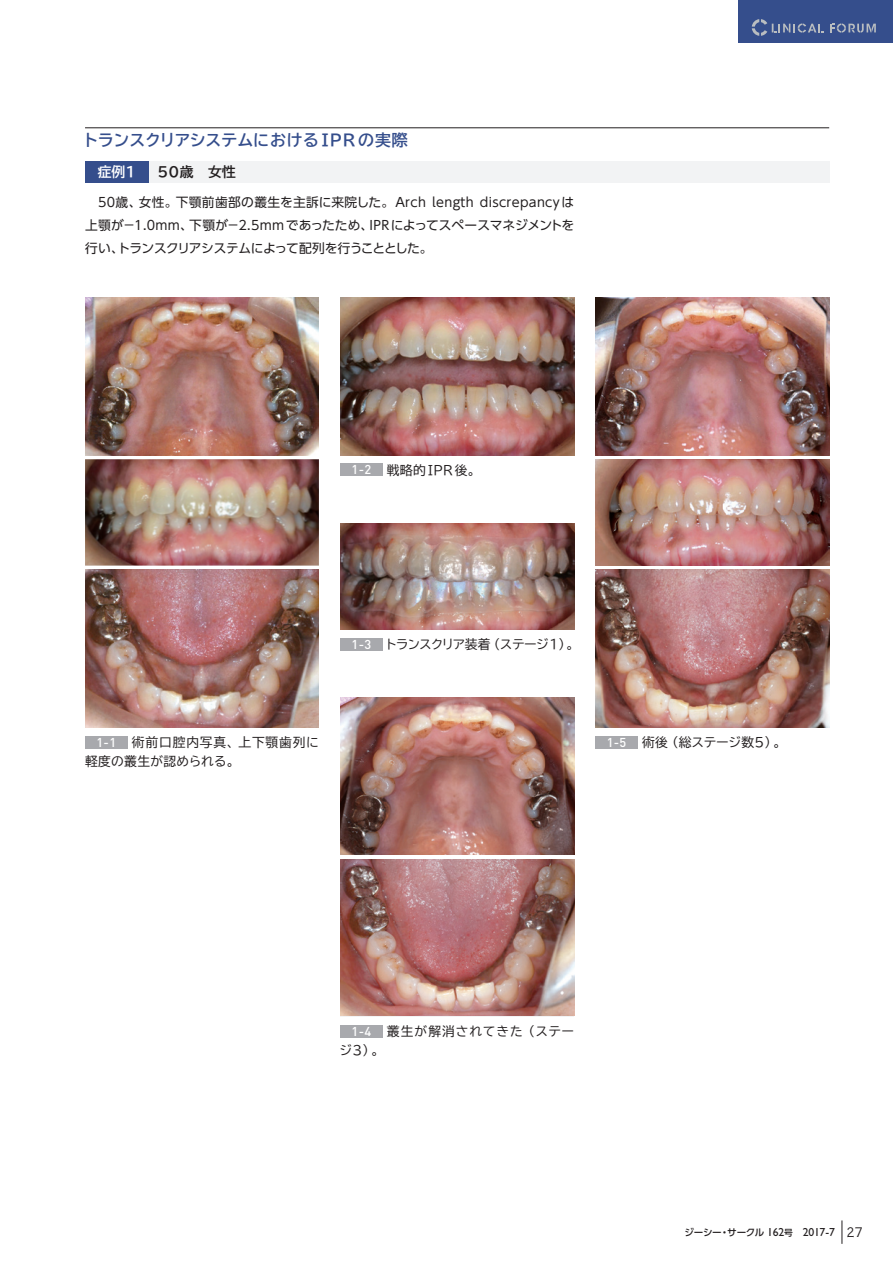
<style>
.page{position:relative;width:893px;height:1263px;background:#fff}
.page>*{position:absolute;margin:0;border:0;box-sizing:border-box;transform-origin:0 0}
.t1{font:700 15.9px "TBUD Go Std";letter-spacing:-.005em;color:#354e8c}
.t2{font:700 13.8px "TBUD Go Std";color:#231f20}
.t3{font:700 13.8px "TBUD Go Std";color:#fff}
.t4{font:12.75px/22.8px "UD Shin Go Pr 6 N";letter-spacing:-.035em;color:#231f20;text-align:justify}
.t5{font:12.75px/19.2px "TBUD Go Std";letter-spacing:.05em;color:#231f20}
.t6{font:12.75px "TBUD Go Std";letter-spacing:-.07em;color:#231f20}
.t7{font:500 12.75px "DINOT";color:#fff}
.t8{font:12.75px "TBUD Go Std";letter-spacing:.065em;color:#231f20}
.t9{font:12.75px "TBUD Go Std";letter-spacing:-.015em;color:#231f20}
.t10{font:12.75px "TBUD Go Std";letter-spacing:.025em;color:#231f20}
.t11{font:500 9.6px "UD Shin Go Pro";letter-spacing:-.045em;color:#231f20}
.s1{font-family:"Gill Sans Std";font-weight:400;font-size:11.7px}
.s2{font-size:8.7px}
.s3{font-family:"Copperplate Gothic Std 29 AB";font-weight:400;font-size:13.35px}
</style>
<div class="page">
<hr style="left:85px;top:128px;width:744px;height:1px;background:#231f20">
<div style="left:85px;top:162px;width:64px;height:21px;background:#354e8c"></div>
<div style="left:149px;top:162px;width:680px;height:21px;background:#f2f3f4"></div>
<img style="left:85px;top:298px;width:234px;height:157px">
<img style="left:595px;top:298px;width:234px;height:157px">
<img style="left:340px;top:697px;width:234px;height:158px">
<img style="left:340px;top:859px;width:234px;height:157px">
<img style="left:85px;top:570px;width:234px;height:157px">
<img style="left:595px;top:570px;width:234px;height:157px">
<img style="left:85px;top:459px;width:234px;height:107px">
<img style="left:595px;top:459px;width:234px;height:107px">
<img style="left:340px;top:298px;width:234px;height:157px">
<img style="left:340px;top:523px;width:234px;height:106px">
<div style="left:85px;top:736px;width:43px;height:12px;background:#a8a9ad"></div>
<div style="left:595px;top:736px;width:43px;height:12px;background:#a8a9ad"></div>
<div style="left:340px;top:463px;width:43px;height:13px;background:#a8a9ad"></div>
<div style="left:340px;top:638px;width:43px;height:13px;background:#a8a9ad"></div>
<div style="left:340px;top:1025px;width:43px;height:12px;background:#a8a9ad"></div>
<div style="left:739px;top:0;width:154px;height:43px;background:#354e8c"></div>
<svg style="left:830px;top:23px;width:46px;height:10px"></svg>
<svg style="left:752px;top:19px;width:71px;height:17px"></svg>
<svg style="left:842px;top:1220px;width:1px;height:24px"></svg>
<p class="t1" style="left:83px;top:127px;width:326px">トランスクリアシステムにおける IPR の実際</p>
<p class="t3" style="left:98px;top:161px;width:40px">症例1</p>
<p class="t2" style="left:157px;top:161px;width:80px">50歳　女性</p>
<p class="t4" style="left:85px;top:190px;width:491px">　50歳、女性。下顎前歯部の叢生を主訴に来院した。Arch length discrepancyは上顎が−1.0mm、下顎が−2.5mmであったため、IPRによってスペースマネジメントを行い、トランスクリアシステムによって配列を行うこととした。</p>
<p class="t7" style="left:352px;top:461px;width:21px">1-2</p>
<p class="t10" style="left:387px;top:459px;width:95px">戦略的 IPR後。</p>
<p class="t7" style="left:352px;top:635px;width:21px">1-3</p>
<p class="t6" style="left:385px;top:634px;width:196px">トランスクリア装着（ステージ1）。</p>
<p class="t5" style="left:85px;top:732px;width:235px;text-indent:47px">術前口腔内写真、上下顎歯列に軽度の叢生が認められる。</p>
<p class="t9" style="left:642px;top:732px;width:146px">術後（総ステージ数5）。</p>
<p class="t7" style="left:96px;top:733px;width:21px">1-1</p>
<p class="t7" style="left:607px;top:733px;width:21px">1-5</p>
<p class="t7" style="left:352px;top:1022px;width:21px">1-4</p>
<p class="t10" style="left:340px;top:1040px;width:46px">ジ3）。</p>
<p class="t8" style="left:387px;top:1021px;width:189px">叢生が解消されてきた（ステー</p>
<p class="t11" style="left:684px;top:1225px;width:180px">ジーシー・サークル <span class="s1">162</span><span class="s2">号</span> <span class="s1">2017-7</span> <span class="s3">27</span></p>
</div>
